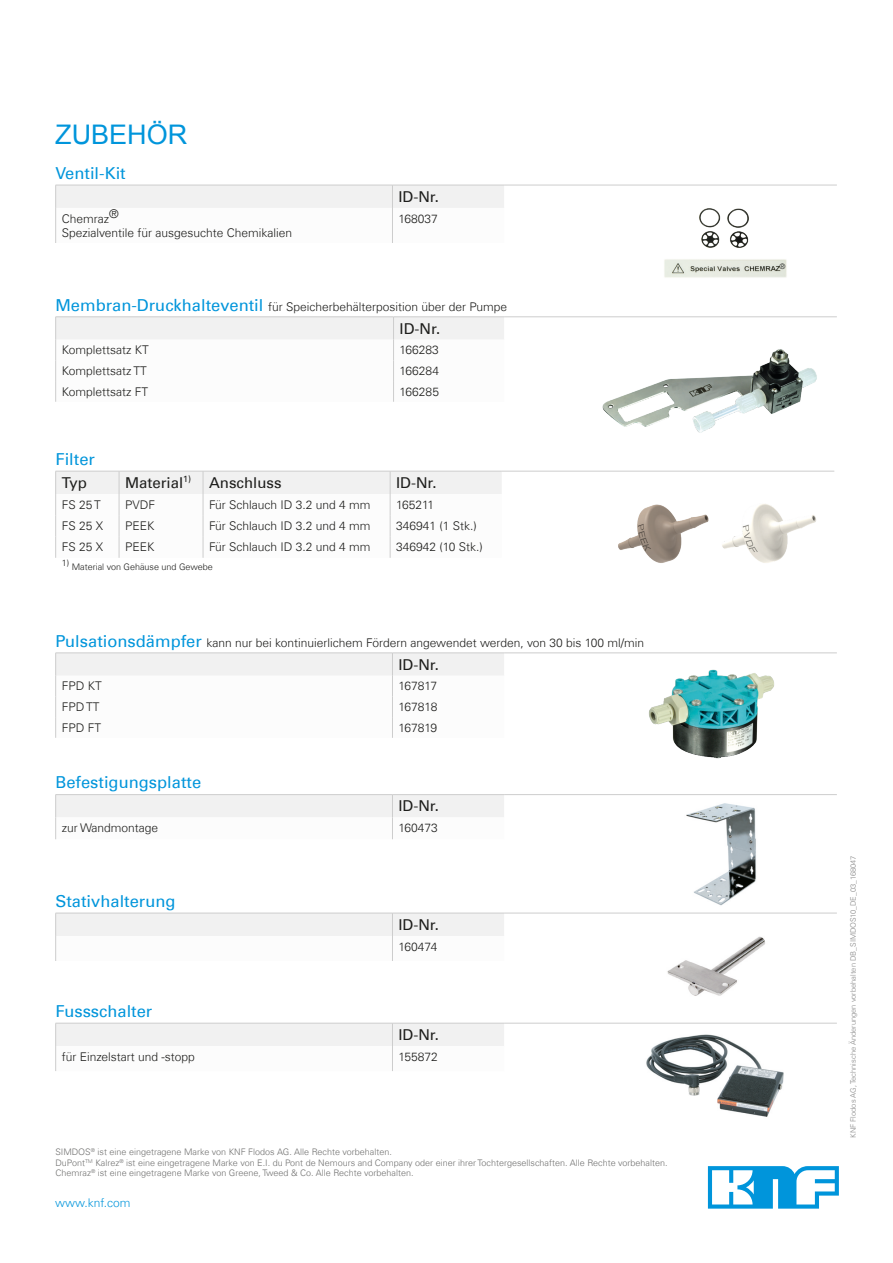
<style>
.page{position:relative;width:893px;height:1263px;background:#fff}
.page>*{position:absolute;margin:0;border:0;box-sizing:border-box;transform-origin:0 0}
.t1{font:27px "Arial";color:#0095db}
.t2{font:16.5px "Univers Com 55 Roman";color:#0095db}
.t3{font:15px "Univers Com 55 Roman";color:#1d1d1b}
.t4{font:300 12px/14.4px "Univers Com 45";color:#1d1d1b}
.t5{font:300 12px "Univers Com 45";color:#0095db}
.t6{font:300 9px/10.8px "Univers Com 45";color:#70706f}
.t7{font:300 9px "Univers Com 45";color:#1d1d1b}
.t8{font:300 7.5px "Univers Com 45";color:#878787}
.t9{font:300 7.5px "Univers Com 45";color:#1d1d1b}
.s1{font-family:"Univers Com 55 Roman";font-weight:400;font-size:16.5px;color:#0095db}
</style>
<div class="page">
<svg style="left:708px;top:1166px;width:131px;height:42px"></svg>
<svg style="left:55px;top:185px;width:449px;height:58px"></svg>
<hr style="left:504px;top:185px;width:333px;height:1px;background:#cdcdcd">
<hr style="left:55px;top:208px;width:1px;height:35px;background:#cdcdcd">
<hr style="left:392px;top:208px;width:1px;height:35px;background:#cdcdcd">
<hr style="left:504px;top:317px;width:333px;height:1px;background:#cdcdcd">
<svg style="left:55px;top:317px;width:449px;height:85px"></svg>
<hr style="left:502px;top:471px;width:332px;height:1px;background:#cdcdcd">
<svg style="left:55px;top:471px;width:447px;height:87px"></svg>
<hr style="left:504px;top:653px;width:333px;height:1px;background:#cdcdcd">
<svg style="left:55px;top:653px;width:449px;height:85px"></svg>
<hr style="left:55px;top:794px;width:337px;height:1px;background:#cdcdcd">
<hr style="left:392px;top:794px;width:112px;height:1px;background:#cdcdcd">
<hr style="left:504px;top:794px;width:333px;height:1px;background:#cdcdcd">
<svg style="left:55px;top:795px;width:449px;height:44px"></svg>
<hr style="left:504px;top:913px;width:333px;height:1px;background:#cdcdcd">
<svg style="left:55px;top:913px;width:449px;height:48px"></svg>
<hr style="left:504px;top:1023px;width:333px;height:1px;background:#cdcdcd">
<svg style="left:55px;top:1023px;width:449px;height:48px"></svg>
<img style="left:602px;top:349px;width:215px;height:84px">
<img style="left:686px;top:803px;width:70px;height:103px">
<img style="left:646px;top:1034px;width:138px;height:83px">
<img style="left:667px;top:936px;width:98px;height:60px">
<img style="left:664px;top:208px;width:123px;height:70px">
<img style="left:649px;top:669px;width:125px;height:90px">
<img style="left:618px;top:504px;width:91px;height:59px">
<img style="left:722px;top:504px;width:94px;height:59px">
<h1 class="t1" style="left:55px;top:117px;width:134px">ZUBEHÖR</h1>
<h2 class="t2" style="left:55px;top:163px;width:72px">Ventil-Kit</h2>
<p class="t3" style="left:398px;top:188px;width:42px">ID-Nr.</p>
<p class="t4" style="left:62px;top:211px;width:232px">Chemraz®<br>Spezialventile für ausgesuchte Chemikalien</p>
<p class="t4" style="left:398px;top:211px;width:41px">168037</p>
<p class="t4" style="left:55px;top:299px;width:453px"><span class="s1">Membran-Druckhalteventil</span> für Speicherbehälterposition über der Pumpe</p>
<p class="t3" style="left:400px;top:319px;width:42px">ID-Nr.</p>
<p class="t4" style="left:62px;top:343px;width:89px">Komplettsatz KT</p>
<p class="t4" style="left:400px;top:343px;width:41px">166283</p>
<p class="t4" style="left:62px;top:364px;width:87px">Komplettsatz TT</p>
<p class="t4" style="left:400px;top:364px;width:41px">166284</p>
<p class="t4" style="left:62px;top:384px;width:88px">Komplettsatz FT</p>
<p class="t4" style="left:400px;top:384px;width:41px">166285</p>
<h2 class="t2" style="left:55px;top:449px;width:41px">Filter</h2>
<p class="t3" style="left:62px;top:474px;width:27px">Typ</p>
<p class="t3" style="left:125px;top:474px;width:158px">Material<sup>1)</sup> Anschluss</p>
<p class="t3" style="left:396px;top:474px;width:42px">ID-Nr.</p>
<p class="t4" style="left:62px;top:497px;width:41px">FS 25 T</p>
<p class="t4" style="left:125px;top:497px;width:31px">PVDF</p>
<p class="t4" style="left:209px;top:497px;width:163px">Für Schlauch ID 3.2 und 4 mm</p>
<p class="t4" style="left:396px;top:497px;width:40px">165211</p>
<p class="t4" style="left:62px;top:518px;width:43px">FS 25 X</p>
<p class="t4" style="left:125px;top:518px;width:31px">PEEK</p>
<p class="t4" style="left:209px;top:518px;width:163px">Für Schlauch ID 3.2 und 4 mm</p>
<p class="t4" style="left:396px;top:518px;width:82px">346941 (1 Stk.)</p>
<p class="t4" style="left:62px;top:540px;width:43px">FS 25 X</p>
<p class="t4" style="left:125px;top:540px;width:31px">PEEK</p>
<p class="t4" style="left:209px;top:540px;width:163px">Für Schlauch ID 3.2 und 4 mm</p>
<p class="t4" style="left:396px;top:540px;width:88px">346942 (10 Stk.)</p>
<p class="t7" style="left:62px;top:557px;width:9px">1)</p>
<p class="t7" style="left:72px;top:562px;width:143px">Material von Gehäuse und Gewebe</p>
<p class="t4" style="left:55px;top:635px;width:590px"><span class="s1">Pulsationsdämpfer</span> kann nur bei kontinuierlichem Fördern angewendet werden, von 30 bis 100 ml/min</p>
<p class="t3" style="left:398px;top:655px;width:42px">ID-Nr.</p>
<p class="t4" style="left:62px;top:679px;width:42px">FPD KT</p>
<p class="t4" style="left:398px;top:679px;width:40px">167817</p>
<p class="t4" style="left:62px;top:700px;width:39px">FPD TT</p>
<p class="t4" style="left:398px;top:700px;width:41px">167818</p>
<p class="t4" style="left:62px;top:720px;width:41px">FPD FT</p>
<p class="t4" style="left:398px;top:720px;width:40px">167819</p>
<h2 class="t2" style="left:55px;top:773px;width:147px">Befestigungsplatte</h2>
<p class="t3" style="left:398px;top:797px;width:42px">ID-Nr.</p>
<p class="t4" style="left:62px;top:821px;width:98px">zur Wandmontage</p>
<p class="t4" style="left:398px;top:821px;width:41px">160473</p>
<h2 class="t2" style="left:55px;top:891px;width:122px">Stativhalterung</h2>
<h2 class="t2" style="left:55px;top:1001px;width:98px">Fussschalter</h2>
<p class="t3" style="left:398px;top:915px;width:42px">ID-Nr.</p>
<p class="t4" style="left:398px;top:939px;width:40px">160474</p>
<p class="t3" style="left:398px;top:1026px;width:42px">ID-Nr.</p>
<p class="t4" style="left:62px;top:1049px;width:135px">für Einzelstart und -stopp</p>
<p class="t4" style="left:398px;top:1049px;width:41px">155872</p>
<p class="t6" style="left:55px;top:1146px;width:614px">SIMDOS<sup>®</sup> ist eine eingetragene Marke von KNF Flodos AG. Alle Rechte vorbehalten.<br>DuPont<sup>TM</sup> Kalrez<sup>®</sup> ist eine eingetragene Marke von E.I. du Pont de Nemours and Company oder einer ihrer Tochtergesellschaften. Alle Rechte vorbehalten.<br>Chemraz<sup>®</sup> ist eine eingetragene Marke von Greene, Tweed &amp; Co. Alle Rechte vorbehalten.</p>
<p class="t5" style="left:55px;top:1196px;width:77px">www.knf.com</p>
<p class="t9" style="left:780px;top:262px;width:7px">®</p>
<p class="t8" style="left:849px;top:1138px;width:284px;rotate:-90deg">KNF Flodos AG, Technische Änderungen vorbehalten DB_SIMDOS10_DE_03_168047</p>
</div>
